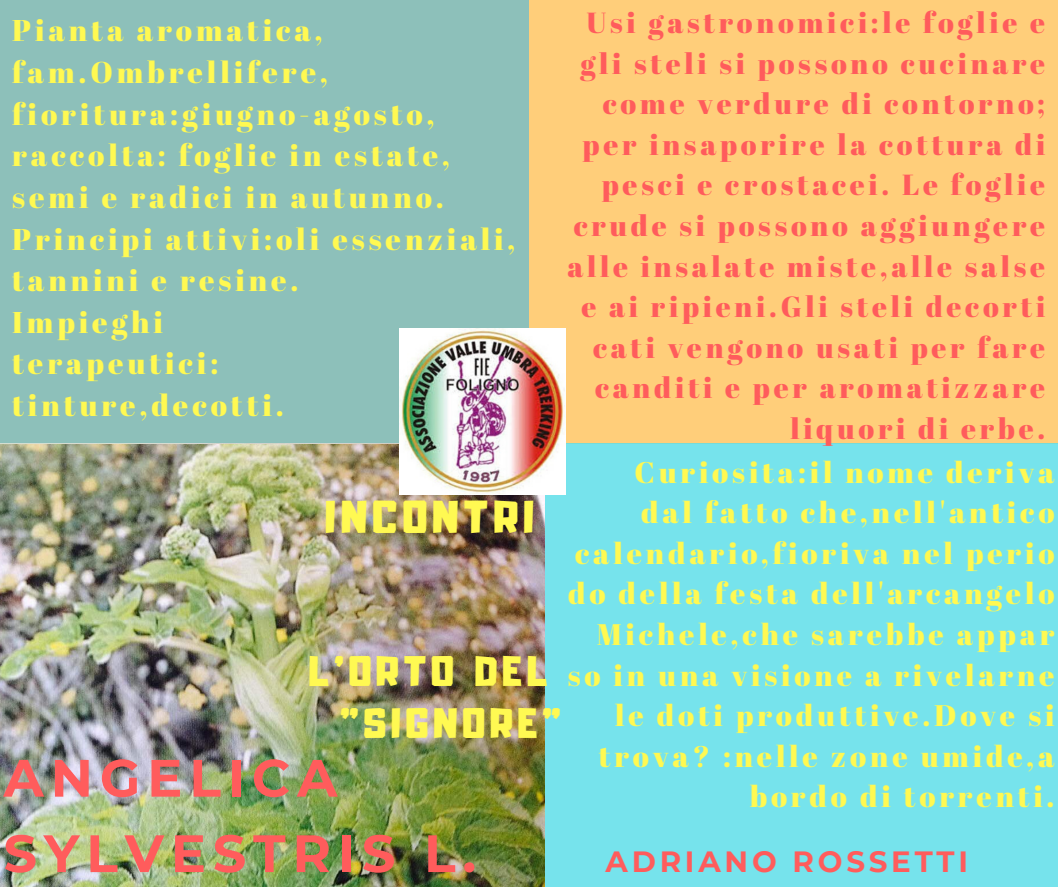
<style>
.page{position:relative;width:1058px;height:887px;background:#fff}
.page>*{position:absolute;margin:0;border:0;box-sizing:border-box;transform-origin:0 0}
.t1{font:700 52.5px/75.3px "Montserrat";letter-spacing:.13em;color:#ff5c5c}
.t2{font:40.65px "Adumu";letter-spacing:.13em;color:#fff952}
.t3{font:37.5px/51.8px "Adumu";letter-spacing:.13em;color:#fff952}
.t4{font:30px/41.7px "Abril Fatface";letter-spacing:.13em;color:#fff952}
.t5{font:29.7px/40.5px "Abril Fatface";letter-spacing:.13em;color:#fff952;text-align:right}
.t6{font:700 29.25px "Montserrat";letter-spacing:.13em;color:#ff5c5c}
.t7{font:28.95px/40.5px "Abril Fatface";letter-spacing:.13em;color:#ff5c5c;text-align:right}
</style>
<div class="page">
<div style="left:0;top:0;width:529px;height:443px;background:#8dc0ba"></div>
<div style="left:529px;top:0;width:528px;height:443px;background:#ffce7a"></div>
<div style="left:529px;top:443px;width:528px;height:443px;background:#76e3ec"></div>
<img style="left:0;top:444px;width:545px;height:442px">
<img style="left:399px;top:328px;width:167px;height:167px">
<p class="t4" style="left:12px;top:9px;width:504px">Pianta aromatica, fam.Ombrellifere, fioritura:giugno-agosto, raccolta: foglie in estate, semi e radici in autunno.<br>Principi attivi:oli essenziali, tannini e resine.<br>Impieghi<br>terapeutici:<br>tinture,decotti.</p>
<p class="t7" style="left:567px;top:2px;width:479px">Usi gastronomici:le foglie e gli steli si possono cucinare come verdure di contorno; per insaporire la cottura di pesci e crostacei. Le foglie crude si possono aggiungere alle insalate miste,alle salse e ai ripieni.Gli steli decorti cati vengono usati per fare canditi e per aromatizzare liquori di erbe.</p>
<p class="t5" style="left:567px;top:451px;width:488px">Curiosita:il nome deriva<br>dal fatto che,nell'antico calendario,fioriva nel perio do della festa dell'arcangelo<br>Michele,che sarebbe appar so in una visione a rivelarne le doti produttive.Dove si trova? :nelle zone umide,a bordo di torrenti.</p>
<h2 class="t2" style="left:325px;top:483px;width:210px">INCONTRI</h2>
<p class="t3" style="left:340px;top:642px;width:222px;text-indent:-32px">L'ORTO DEL "SIGNORE"</p>
<h1 class="t1" style="left:4px;top:740px;width:474px">ANGELICA<br>SYLVESTRIS L.</h1>
<p class="t6" style="left:605px;top:843px;width:364px">ADRIANO ROSSETTI</p>
</div>
